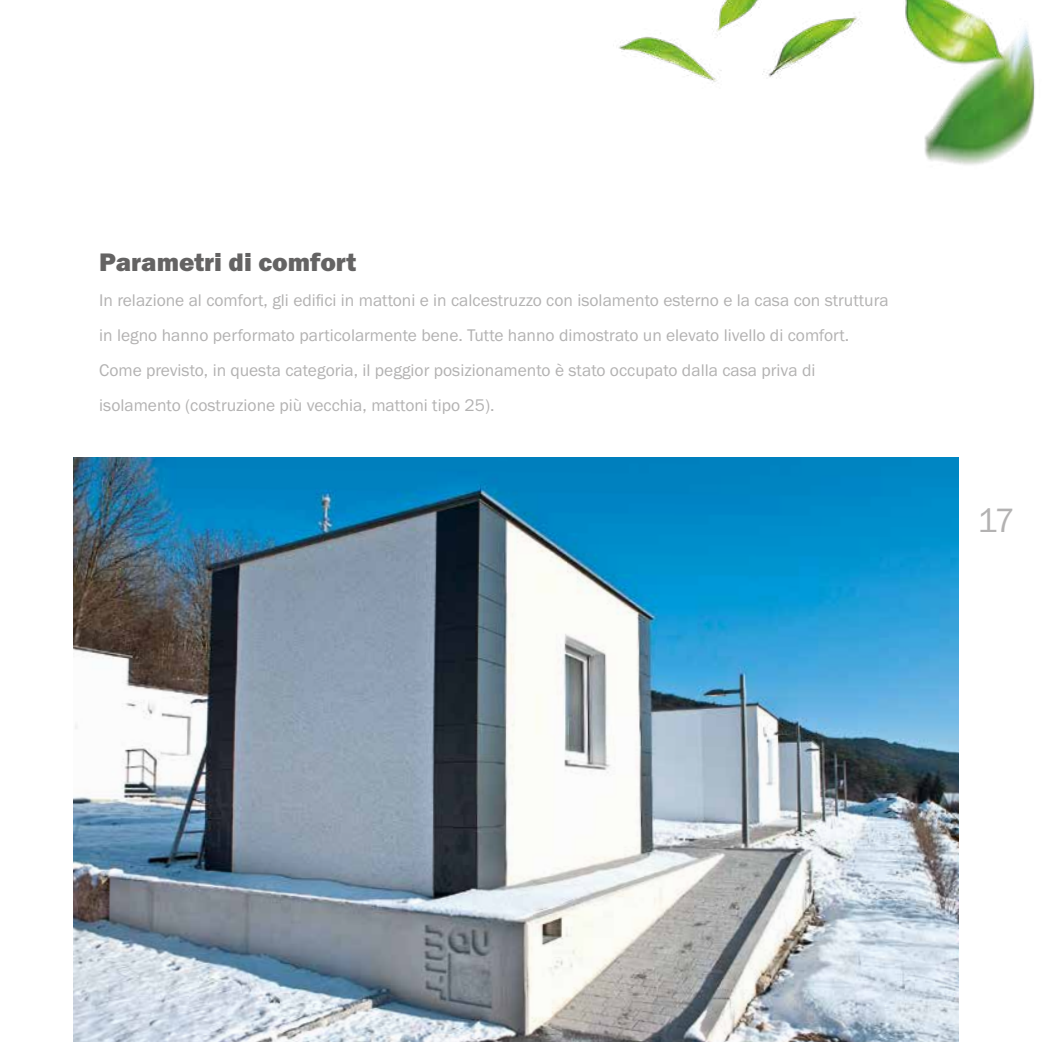
<style>
.page{position:relative;width:1042px;height:1042px;background:#fff}
.page>*{position:absolute;margin:0;border:0;box-sizing:border-box;transform-origin:0 0}
.t1{font:35px "Franklin Got Itc TOT Boo";color:#b3b2b2}
.t2{font:26.25px "Franklin Got Itc TOT Hea";color:#646363}
.t3{font:17.5px/35px "Franklin Got Itc TOT Boo";color:#b3b2b2}
</style>
<div class="page">
<img style="left:73px;top:458px;width:885px;height:584px">
<img style="left:618px;top:0;width:417px;height:165px">
<h2 class="t2" style="left:99px;top:247px;width:258px">Parametri di comfort</h2>
<p class="t3" style="left:99px;top:282px;width:791px">In relazione al comfort, gli edifici in mattoni e in calcestruzzo con isolamento esterno e la casa con struttura in legno hanno performato particolarmente bene. Tutte hanno dimostrato un elevato livello di comfort.<br>Come previsto, in questa categoria, il peggior posizionamento è stato occupato dalla casa priva di isolamento (costruzione più vecchia, mattoni tipo 25).</p>
<h1 class="t1" style="left:977px;top:501px;width:39px">17</h1>
</div>
